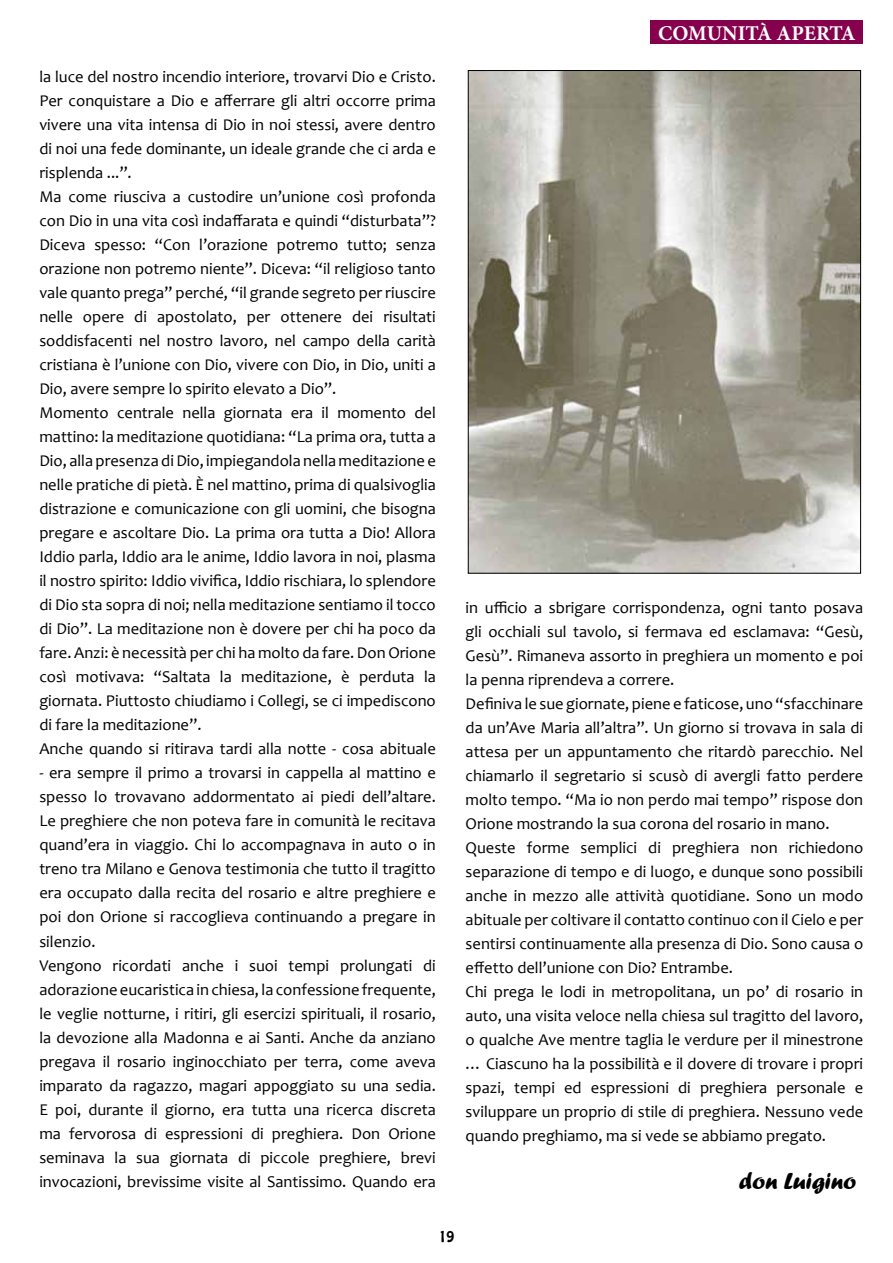
<style>
.page{position:relative;width:893px;height:1263px;background:#fff}
.page>*{position:absolute;margin:0;border:0;box-sizing:border-box;transform-origin:0 0}
.t1{font:24px "Forte";color:#000}
.t2{font:700 21px "Minion Pro";color:#fff}
.t3{font:16.5px/24px "Candara";color:#000}
.t4{font:13.5px "Hobo Std";color:#000}
</style>
<div class="page">
<div style="left:651px;top:21px;width:212px;height:23px;background:#85004d"></div>
<img style="left:470px;top:72px;width:389px;height:500px">
<p class="t3" style="left:39px;top:65px;width:398px">la luce del nostro incendio interiore, trovarvi Dio e Cristo.<br>Per conquistare a Dio e afferrare gli altri occorre prima vivere una vita intensa di Dio in noi stessi, avere dentro di noi una fede dominante, un ideale grande che ci arda e risplenda ...”.<br>Ma come riusciva a custodire un’unione così profonda con Dio in una vita così indaffarata e quindi “disturbata”?<br>Diceva spesso: “Con l’orazione potremo tutto; senza orazione non potremo niente”. Diceva: “il religioso tanto vale quanto prega” perché, “il grande segreto per riuscire nelle opere di apostolato, per ottenere dei risultati soddisfacenti nel nostro lavoro, nel campo della carità cristiana è l’unione con Dio, vivere con Dio, in Dio, uniti a Dio, avere sempre lo spirito elevato a Dio”.<br>Momento centrale nella giornata era il momento del mattino: la meditazione quotidiana: “La prima ora, tutta a Dio, alla presenza di Dio, impiegandola nella meditazione e nelle pratiche di pietà. È nel mattino, prima di qualsivoglia distrazione e comunicazione con gli uomini, che bisogna pregare e ascoltare Dio. La prima ora tutta a Dio! Allora I ddio parla, I ddio ara le anime, Iddio lavora in noi, plasma il nostro spirito: Iddio vivifica, Iddio rischiara, lo splendore di Dio sta sopra di noi; nella meditazione sentiamo il tocco di Dio”. La meditazione non è dovere per chi ha poco da fare. Anzi: è necessità per chi ha molto da fare. Don Orione così motivava: “Saltata la meditazione, è perduta la giornata. Piuttosto chiudiamo i Collegi, se ci impediscono di fare la meditazione”.<br>Anche quando si ritirava tardi alla notte - cosa abituale</p>
<p class="t3" style="left:39px;top:761px;width:398px">- era sempre il primo a trovarsi in cappella al mattino e spesso lo trovavano addormentato ai piedi dell’altare.<br>Le preghiere che non poteva fare in comunità le recitava quand’era in viaggio. Chi lo accompagnava in auto o in treno tra Milano e Genova testimonia che tutto il tragitto era occupato dalla recita del rosario e altre preghiere e poi don Orione si raccoglieva continuando a pregare in silenzio.<br>Vengono ricordati anche i suoi tempi prolungati di adorazione eucaristica in chiesa, la confessione frequente, le veglie notturne, i ritiri, gli esercizi spirituali, il rosario, la devozione alla Madonna e ai Santi. Anche da anziano pregava il rosario inginocchiato per terra, come aveva imparato da ragazzo, magari appoggiato su una sedia.<br>E poi, durante il giorno, era tutta una ricerca discreta ma fervorosa di espressioni di preghiera. Don Orione seminava la sua giornata di piccole preghiere, brevi invocazioni, brevissime visite al Santissimo. Quando era</p>
<p class="t2" style="left:658px;top:18px;width:199px">COMUNITÀ APERTA</p>
<p class="t3" style="left:466px;top:595px;width:399px">in ufficio a sbrigare corrispondenza, ogni tanto posava gli occhiali sul tavolo, si fermava ed esclamava: “Gesù, Gesù”. Rimaneva assorto in preghiera un momento e poi la penna riprendeva a correre.<br>Definiva le sue giornate, piene e faticose, uno “sfacchinare da un’Ave Maria all’altra”. U n giorno si trovava in sala di attesa per un appuntamento che ritardò parecchio. N el chiamarlo il segretario si scusò di avergli fatto perdere molto tempo. “Ma io non perdo mai tempo” rispose don Orione mostrando la sua corona del rosario in mano.<br>Queste forme semplici di preghiera non richiedono separazione di tempo e di luogo, e dunque sono possibili anche in mezzo alle attività quotidiane. Sono un modo abituale per coltivare il contatto continuo con il Cielo e per sentirsi continuamente alla presenza di Dio. Sono causa o effetto dell’unione con Dio? Entrambe.<br>Chi prega le lodi in metropolitana, un po’ di rosario in auto, una visita veloce nella chiesa sul tragitto del lavoro, o qualche Ave mentre taglia le verdure per il minestrone … Ciascuno ha la possibilità e il dovere di trovare i propri spazi, tempi ed espressioni di preghiera personale e sviluppare un proprio di stile di preghiera. N essuno vede quando preghiamo, ma si vede se abbiamo pregato.</p>
<h1 class="t1" style="left:739px;top:1167px;width:119px">don Luigino</h1>
<p class="t4" style="left:439px;top:1227px;width:17px">19</p>
</div>
